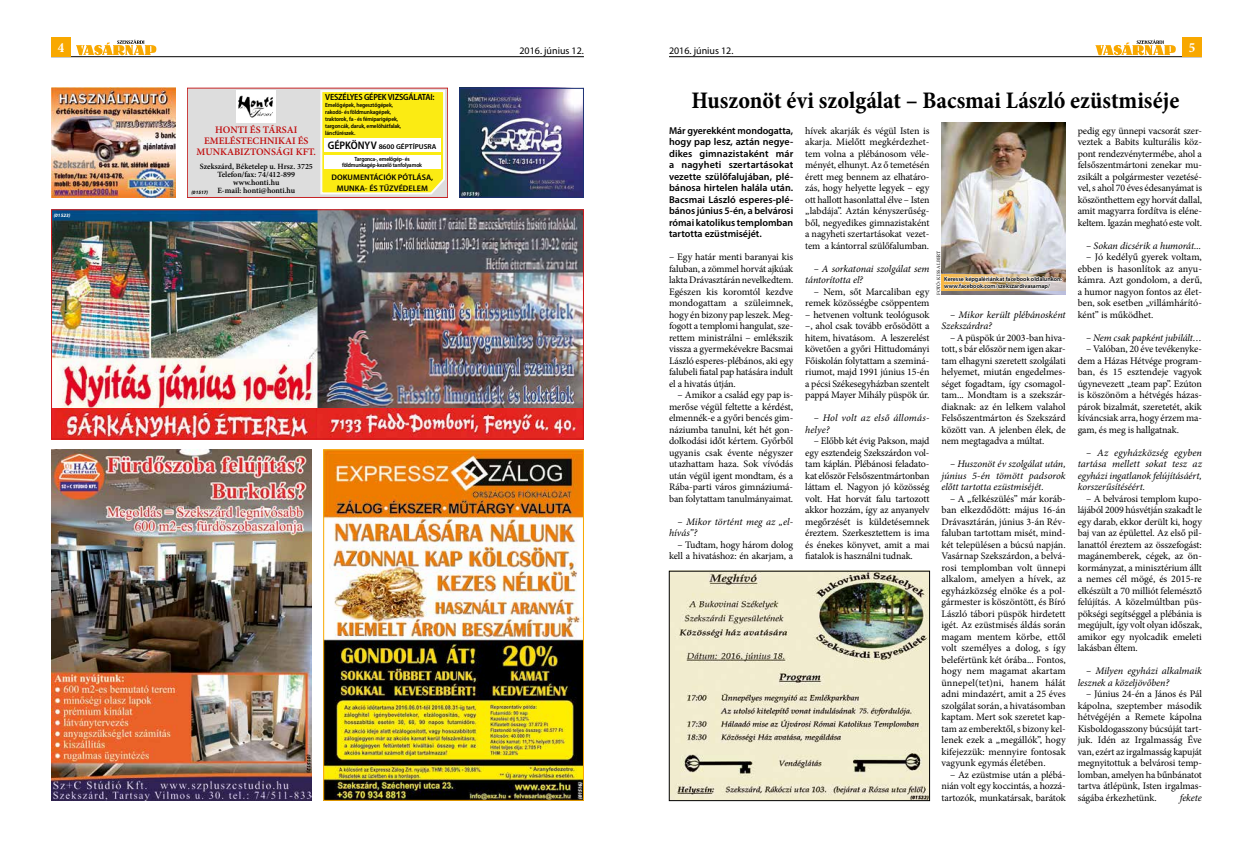
<style>
.page{position:relative;width:1253px;height:859px;background:#fff}
.page>*{position:absolute;margin:0;border:0;box-sizing:border-box;transform-origin:0 0}
.t1{font:700 condensed 24px "Minion Pro";color:#000}
.t2{font:700 condensed 14px "Minion Pro";color:#fff}
.t3{font:10px/11.5px "Minion Pro";letter-spacing:-.01em;color:#000;text-align:justify}
.t4{font:italic 10px/11.5px "Minion Pro";letter-spacing:-.005em;color:#000}
.t5{font:600 10px/11.5px "Myriad Pro";color:#000;text-align:justify}
.t6{font:600 10px/11px "Minion Pro";color:#c00d0e;text-align:center}
.t7{font:10px "Myriad Pro";color:#000}
.t8{font:italic 10px/11.5px "Minion Pro";letter-spacing:.015em;color:#000}
.t9{font:600 semi-condensed 9px "Myriad Pro";letter-spacing:-.02em;color:#000}
.t10{font:600 semi-condensed 8.1px/10.8px "Myriad Pro";color:#000;text-align:center;scale:1.11 1}
.t11{font:600 8px/8px "Minion Pro";color:#000;text-align:center}
.t12{font:600 semi-condensed 7.2px "Myriad Pro";color:#000;scale:1.11 1}
.t13{font:600 semi-condensed 6px/7px "Myriad Pro";letter-spacing:-.02em;color:#000}
.t14{font:600 6px/7px "Myriad Pro";color:#000}
.t15{font:5px "Minion Pro";color:#000}
.t16{font:italic 700 5px "Myriad Pro";color:#fff}
.t17{font:italic 700 5px "Myriad Pro";color:#000}
.s1{font-size:11px}
</style>
<div class="page">
<hr style="left:51px;top:56px;width:533px;height:1px;background:#000">
<hr style="left:669px;top:56px;width:533px;height:1px;background:#000">
<div style="left:1182px;top:37px;width:20px;height:20px;background:#f8a800"></div>
<div style="left:51px;top:37px;width:20px;height:20px;background:#f8a800"></div>
<svg style="left:1095px;top:40px;width:81px;height:15px"></svg>
<svg style="left:76px;top:40px;width:80px;height:15px"></svg>
<img style="left:941px;top:122px;width:125px;height:173px">
<img style="left:51px;top:449px;width:261px;height:352px">
<img style="left:325px;top:451px;width:257px;height:348px">
<div style="left:323px;top:449px;width:261px;height:352px;border:1px solid #f8a800"></div>
<img style="left:53px;top:211px;width:264px;height:226px">
<img style="left:317px;top:211px;width:265px;height:197px">
<img style="left:317px;top:408px;width:265px;height:29px">
<div style="left:51px;top:209px;width:533px;height:230px;border:1px solid #cd171a"></div>
<img style="left:671px;top:573px;width:257px;height:226px">
<div style="left:669px;top:571px;width:261px;height:230px;border:1px solid #000"></div>
<div style="left:187px;top:88px;width:261px;height:110px;background:#dadada;border:1px solid #c00d0e"></div>
<img style="left:237px;top:91px;width:38px;height:31px">
<svg style="left:319px;top:89px;width:127px;height:106px;background:#f9eb35"></svg>
<div style="left:324px;top:138px;width:116px;height:14px;background:#fff"></div>
<div style="left:324px;top:155px;width:116px;height:13px;background:#fff"></div>
<img style="left:51px;top:88px;width:125px;height:110px">
<img style="left:461px;top:90px;width:121px;height:106px">
<div style="left:459px;top:88px;width:125px;height:110px;border:1px solid #1d3176"></div>
<svg style="left:941px;top:275px;width:125px;height:16px"></svg>
<img style="left:943px;top:271px;width:119px;height:24px">
<h2 class="t2" style="left:58px;top:38px;width:8px">4</h2>
<p class="t7" style="left:519px;top:45px;width:66px">2016. június 12.</p>
<p class="t7" style="left:669px;top:45px;width:66px">2016. június 12.</p>
<h2 class="t2" style="left:1189px;top:38px;width:8px">5</h2>
<p class="t16" style="left:54px;top:212px;width:18px">(01523)</p>
<p class="t6" style="left:197px;top:124px;width:121px">HONTI ÉS TÁRSAI<br>EMELÉSTECHNIKAI ÉS<br>MUNKABIZTONSÁGI KFT.</p>
<p class="t11" style="left:200px;top:162px;width:115px">Szekszárd, Béketelep u. Hrsz. 3725<br>Telefon/fax: 74/412-899 www.honti.hu<br>E-mail: honti@honti.hu</p>
<p class="t17" style="left:191px;top:189px;width:18px">(01517)</p>
<p class="t9" style="left:325px;top:91px;width:111px">VESZÉLYES GÉPEK VIZSGÁLATAI:</p>
<p class="t13" style="left:325px;top:101px;width:78px">Emelőgépek, hegesztőgépek, rakodó- és földmunkagépek, traktorok, fa - és fémiparigépek, targoncák, daruk, emelőhátfalak, láncfűrészek.</p>
<p class="t12" style="left:328px;top:142px;width:100px"><span class="s1">GÉPKÖNYV</span> 8600 GÉPTÍPUSRA</p>
<p class="t13" style="left:342px;top:156px;width:82px;line-height:6px;text-align:center">Targonca-, emelőgép- és földmunkagép-kezelő tanfolyamok</p>
<p class="t10" style="left:331px;top:172px;width:93px">DOKUMENTÁCIÓK PÓTLÁSA,<br>MUNKA- ÉS TŰZVÉDELEM</p>
<h1 class="t1" style="left:692px;top:84px;width:489px">Huszonöt évi szolgálat – Bacsmai László ezüstmiséje</h1>
<p class="t5" style="left:669px;top:125px;width:126px">Már gyerekként mondogatta, hogy pap lesz, aztán negye&shy;dikes gimnazistaként már a nagyheti szertartásokat vezette szülőfalujában, plé&shy;bánosa hirtelen halála után.<br>Bacsmai László esperes-plé&shy;bános június 5-én, a belvárosi római katolikus templomban tartotta ezüstmiséjét.</p>
<p class="t3" style="left:669px;top:251px;width:126px">– Egy határ menti baranyai kis faluban, a zömmel horvát ajkúak lakta Drávasztárán nevelkedtem.<br>Egészen kis koromtól kezdve mondogattam a szüleimnek, hogy én bizony pap leszek. Meg&shy;fogott a templomi hangulat, sze&shy;rettem ministrálni – emlékszik vissza a gyermekévekre Bacsmai László esperes-plébános, aki egy falubeli fiatal pap hatására indult el a hivatás útján.</p>
<p class="t3" style="left:669px;top:389px;width:126px;text-indent:8px">– Amikor a család egy pap is&shy;merőse végül feltette a kérdést, elmennék-e a győri bencés gim&shy;náziumba tanulni, két hét gon&shy;dolkodási időt kértem. Győrből ugyanis csak évente négyszer utazhattam haza. Sok vívódás után végül igent mondtam, és a Rába-parti város gimnáziumá&shy;ban folytattam tanulmányaimat.</p>
<p class="t4" style="left:669px;top:516px;width:126px;text-indent:9px">– Mikor történt meg az „el&shy;hívás”?</p>
<p class="t3" style="left:669px;top:539px;width:126px;text-align:right">– Tudtam, hogy három dolog kell a hivatáshoz: én akarjam, a</p>
<p class="t3" style="left:805px;top:125px;width:126px">hívek akarják és végül Isten is akarja. Mielőtt megkérdezhet&shy;tem volna a plébánosom véle&shy;ményét, elhunyt. Az ő temetésén érett meg bennem az elhatáro&shy;zás, hogy helyette legyek – egy ott hallott hasonlattal élve – Isten „labdája”. Aztán kényszerűség&shy;ből, negyedikes gimnazistaként a nagyheti szertartásokat vezet&shy;tem a kántorral szülőfalumban.</p>
<p class="t4" style="left:805px;top:263px;width:126px;text-indent:9px">– A sorkatonai szolgálat sem tántorította el?</p>
<p class="t3" style="left:805px;top:286px;width:126px;text-align:right">– Nem, sőt Marcaliban egy remek közösségbe csöppentem</p>
<p class="t3" style="left:805px;top:309px;width:126px">– hetvenen voltunk teológusok –, ahol csak tovább erősödött a hitem, hivatásom. A leszerelést követően a győri Hittudományi Főiskolán folytattam a szeminá&shy;riumot, majd 1991 június 15-én a pécsi Székesegyházban szentelt pappá Mayer Mihály püspök úr.</p>
<p class="t8" style="left:805px;top:412px;width:126px;text-indent:9px">– Hol volt az első állomás&shy;helye?</p>
<p class="t3" style="left:805px;top:435px;width:126px;text-indent:9px">– Előbb két évig Pakson, majd egy esztendeig Szekszárdon vol&shy;tam káplán. Plébánosi feladato&shy;kat először Felsőszentmártonban láttam el. Nagyon jó közösség volt. Hat horvát falu tartozott akkor hozzám, így az anyanyelv megőrzését is küldetésemnek éreztem. Szerkesztettem is ima és énekes könyvet, amit a mai fiatalok is használni tudnak.</p>
<p class="t3" style="left:1078px;top:125px;width:126px">pedig egy ünnepi vacsorát szer&shy;veztek a Babits kulturális köz&shy;pont rendezvénytermébe, ahol a felsőszentmártoni zenekar mu&shy;zsikált a polgármester vezetésé&shy;vel, s ahol 70 éves édesanyámat is köszönthettem egy horvát dallal, amit magyarra fordítva is eléne&shy;keltem. Igazán megható este volt.</p>
<p class="t4" style="left:1086px;top:240px;width:116px">– Sokan dicsérik a humorát...</p>
<p class="t3" style="left:1078px;top:251px;width:126px;text-indent:9px">– Jó kedélyű gyerek voltam, ebben is hasonlítok az anyu&shy;kámra. Azt gondolom, a derű, a humor nagyon fontos az élet&shy;ben, sok esetben „villámhárító&shy;ként” is működhet.</p>
<p class="t4" style="left:1086px;top:332px;width:117px">– Nem csak papként jubilált…</p>
<p class="t3" style="left:1078px;top:343px;width:126px;text-indent:9px">– Valóban, 20 éve tevékenyke&shy;dem a Házas Hétvége program&shy;ban, és 15 esztendeje vagyok úgynevezett „team pap”. Ezúton is köszönöm a hétvégés házas&shy;párok bizalmát, szeretetét, akik kíváncsiak arra, hogy érzem ma&shy;gam, és meg is hallgatnak.</p>
<p class="t4" style="left:1078px;top:447px;width:126px;text-align:justify;text-indent:9px">– Az egyházközség egyben tartása mellett sokat tesz az egyházi ingatlanok felújításáért, korszerűsítéséért.</p>
<p class="t3" style="left:1078px;top:493px;width:126px;text-indent:9px">– A belvárosi templom kupo&shy;lájából 2009 húsvétján szakadt le egy darab, ekkor derült ki, hogy baj van az épülettel. Az első pil&shy;lanattól éreztem az összefogást: magánemberek, cégek, az ön&shy;kormányzat, a minisztérium állt a nemes cél mögé, és 2015-re elkészült a 70 milliót felemésztő felújítás. A közelmúltban püs&shy;pökségi segítséggel a plébánia is megújult, így volt olyan időszak, amikor egy nyolcadik emeleti lakásban éltem.</p>
<p class="t4" style="left:1078px;top:665px;width:126px;text-indent:9px">– Milyen egyházi alkalmaik lesznek a közeljövőben?</p>
<p class="t3" style="left:1078px;top:688px;width:126px;text-indent:9px">– Június 24-én a János és Pál kápolna, szeptember második hétvégéjén a Remete kápolna Kisboldogasszony búcsúját tart&shy;juk. Idén az Irgalmasság Éve van, ezért az irgalmasság kapuját megnyitottuk a belvárosi temp&shy;lomban, amelyen ha bűnbánatot tartva átlépünk, Isten irgalmas&shy;ságába érkezhetünk.</p>
<p class="t15" style="left:935px;top:295px;width:46px;rotate:-90deg">FOTÓ: KISS ALBERT</p>
<p class="t14" style="left:944px;top:275px;width:119px">Keresse képgalériánkat facebook oldalunkon: www.facebook.com/szekszardivasarnap/</p>
<p class="t4" style="left:941px;top:309px;width:126px;text-indent:9px">– Mikor került plébánosként<br>Szekszárdra?</p>
<p class="t3" style="left:941px;top:332px;width:126px;text-indent:9px">– A püspök úr 2003-ban hiva&shy;tott, s bár először nem igen akar&shy;tam elhagyni szeretett szolgálati helyemet, miután engedelmes&shy;séget fogadtam, így csomagol&shy;tam... Mondtam is a szekszár&shy;diaknak: az én lelkem valahol Felsőszentmárton és Szekszárd között van. A jelenben élek, de nem megtagadva a múltat.</p>
<p class="t4" style="left:941px;top:458px;width:126px;text-align:justify;text-indent:9px">– Huszonöt év szolgálat után, június 5-én tömött padsorok előtt tartotta ezüstmiséjét.</p>
<p class="t3" style="left:941px;top:493px;width:126px;text-indent:9px">– A „felkészülés” már koráb&shy;ban elkezdődött: május 16-án Drávasztárán, június 3-án Rév&shy;faluban tartottam misét, mind&shy;két településen a búcsú napján.<br>Vasárnap Szekszárdon, a belvá&shy;rosi templomban volt ünnepi alkalom, amelyen a hívek, az egyházközség elnöke és a pol&shy;gármester is köszöntött, és Bíró László tábori püspök hirdetett igét. Az ezüstmisés áldás során magam mentem körbe, ettől volt személyes a dolog, s így belefértünk két órába... Fontos, hogy nem magamat akartam ünnepel(tet)ni, hanem hálát adni mindazért, amit a 25 éves szolgálat során, a hivatásomban kaptam. Mert sok szeretet kap&shy;tam az emberektől, s bizony kel&shy;lenek ezek a „megállók”, hogy kifejezzük: mennyire fontosak vagyunk egymás életében.</p>
<p class="t3" style="left:941px;top:769px;width:126px;text-indent:9px">– Az ezüstmise után a plébá&shy;nián volt egy koccintás, a hozzá&shy;tartozók, munkatársak, barátok</p>
<p class="t4" style="left:1180px;top:792px;width:24px">fekete</p>
</div>
